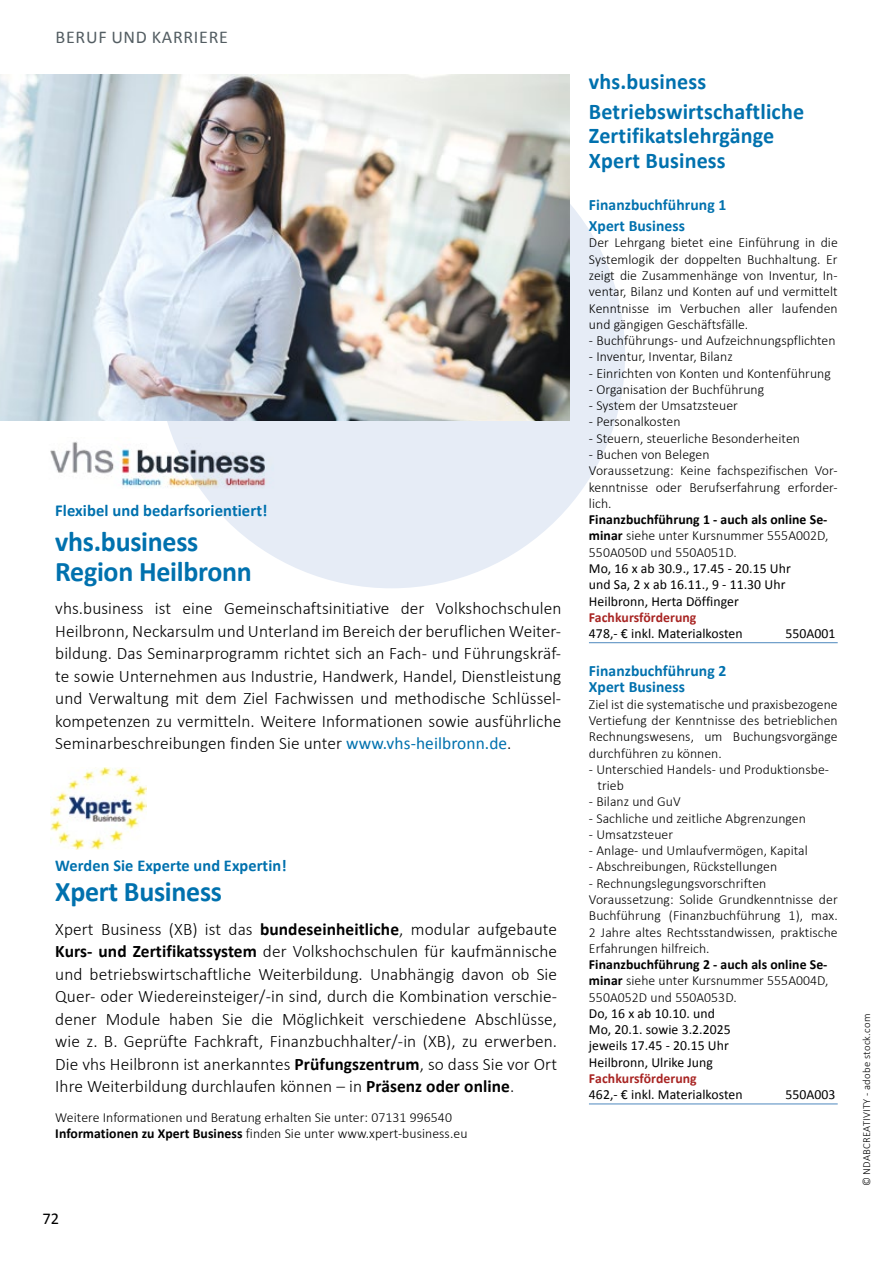
<style>
.page{position:relative;width:893px;height:1263px;background:#fff}
.page>*{position:absolute;margin:0;border:0;box-sizing:border-box;transform-origin:0 0}
.t1{font:700 28.5px/30px "Calibri";letter-spacing:-.01em;color:#0071ae}
.t2{font:700 22.5px/29.8px "Calibri";letter-spacing:.01em;color:#0071ae}
.t3{font:18px "Calibri";letter-spacing:.04em;color:#535d62}
.t4{font:300 17.55px/22.5px "Calibri";letter-spacing:.005em;color:#000;text-align:justify}
.t5{font:700 16.65px "Calibri";letter-spacing:.005em;color:#0071ae}
.t6{font:700 16.5px "Calibri";letter-spacing:.005em;color:#0071ae}
.t7{font:16.5px "Calibri";color:#000}
.t8{font:700 15.75px/21.6px "Calibri";letter-spacing:.005em;color:#0071ae}
.t9{font:300 13.8px/16.4px "Calibri";letter-spacing:.005em;color:#000;text-align:justify}
.t10{font:13.8px/16.4px "Calibri";letter-spacing:.005em;color:#000}
.t11{font:700 13.8px "Calibri";letter-spacing:.005em;color:#a82422}
.t12{font:300 10.8px "Calibri";letter-spacing:.02em;color:#000}
.s1{font-weight:400;color:#0071ae}
.s2{font-weight:700}
</style>
<div class="page">
<hr style="left:589px;top:642px;width:249px;height:1px;background:#4e89be">
<hr style="left:589px;top:1103px;width:249px;height:1px;background:#4e89be">
<img style="left:50px;top:768px;width:96px;height:81px">
<svg style="left:167px;top:204px;width:458px;height:384px;fill:#e6ecf6"></svg>
<img style="left:50px;top:437px;width:225px;height:52px">
<img style="left:0;top:74px;width:570px;height:347px">
<h3 class="t3" style="left:56px;top:26px;width:174px">BERUF UND KARRIERE</h3>
<p class="t5" style="left:55px;top:500px;width:214px">Flexibel und bedarfsorientiert!</p>
<h1 class="t1" style="left:55px;top:526px;width:198px">vhs.business<br>Region Heilbronn</h1>
<p class="t4" style="left:55px;top:596px;width:508px">vhs.business ist eine Gemeinschaftsinitiative der Volkshochschulen Heilbronn, Neckarsulm und Unterland im Bereich der beruflichen Weiter&shy;bildung. Das Seminarprogramm richtet sich an Fach- und Führungskräf&shy;te sowie Unternehmen aus Industrie, Handwerk, Handel, Dienstleistung und Verwaltung mit dem Ziel Fachwissen und methodische Schlüssel&shy;kompetenzen zu vermitteln. Weitere Informationen sowie ausführliche Seminarbeschreibungen finden Sie unter <span class="s1">www.vhs-heilbronn.de</span>.</p>
<p class="t6" style="left:55px;top:855px;width:233px">Werden Sie Experte und Expertin!</p>
<h1 class="t1" style="left:55px;top:877px;width:168px">Xpert Business</h1>
<p class="t4" style="left:55px;top:917px;width:503px">Xpert Business (XB) ist das <span class="s2">bundeseinheitliche</span>, modular aufgebaute <span class="s2">Kurs- und Zertifikatssystem</span> der Volkshochschulen für kaufmännische und betriebswirtschaftliche Weiterbildung. Unabhängig davon ob Sie Quer- oder Wiedereinsteiger/-in sind, durch die Kombination verschie&shy;dener Module haben Sie die Möglichkeit verschiedene Abschlüsse, wie z. B. Geprüfte Fachkraft, Finanzbuchhalter/-in (XB), zu erwerben.<br>Die vhs Heilbronn ist anerkanntes <span class="s2">Prüfungszentrum</span>, so dass Sie vor Ort Ihre Weiterbildung durchlaufen können – in <span class="s2">Präsenz oder online</span>.</p>
<p class="t9" style="left:55px;top:1108px;width:414px">Weitere Informationen und Beratung erhalten Sie unter: 07131 996540<br><span class="s2">Informationen zu Xpert Business</span> finden Sie unter www.xpert-business.eu</p>
<p class="t7" style="left:43px;top:1208px;width:18px">72</p>
<h2 class="t2" style="left:589px;top:67px;width:217px">vhs.business<br>Betriebswirtschaftliche</h2>
<h2 class="t2" style="left:589px;top:124px;width:187px;line-height:24.5px">Zertifikatslehrgänge<br>Xpert Business</h2>
<p class="t8" style="left:589px;top:193px;width:139px">Finanzbuchführung 1<br>Xpert Business</p>
<p class="t9" style="left:589px;top:234px;width:250px">Der Lehrgang bietet eine Einführung in die Systemlogik der doppelten Buchhaltung. Er zeigt die Zusammenhänge von Inventur, In&shy;ventar, Bilanz und Konten auf und vermittelt Kenntnisse im Verbuchen aller laufenden und gängigen Geschäftsfälle.</p>
<p class="t9" style="left:589px;top:332px;width:248px">- Buchführungs- und Aufzeichnungspflichten</p>
<p class="t9" style="left:589px;top:348px;width:145px">- Inventur, Inventar, Bilanz</p>
<p class="t9" style="left:589px;top:364px;width:243px">- Einrichten von Konten und Kontenführung</p>
<p class="t9" style="left:589px;top:380px;width:177px">- Organisation der Buchführung</p>
<p class="t9" style="left:589px;top:397px;width:150px">- System der Umsatzsteuer</p>
<p class="t9" style="left:589px;top:413px;width:93px">- Personalkosten</p>
<p class="t9" style="left:589px;top:429px;width:213px">- Steuern, steuerliche Besonderheiten</p>
<p class="t9" style="left:589px;top:446px;width:250px;text-align:left">- Buchen von Belegen<br>Voraussetzung: Keine fachspezifischen Vor&shy;kenntnisse oder Berufserfahrung erforder&shy;lich.</p>
<p class="t9" style="left:589px;top:511px;width:241px"><span class="s2">Finanzbuchführung 1 - auch als online Se&shy;minar</span> siehe unter Kursnummer 555A002D, 550A050D und 550A051D.</p>
<p class="t10" style="left:589px;top:560px;width:203px">Mo, 16 x ab 30.9., 17.45 - 20.15 Uhr und Sa, 2 x ab 16.11., 9 - 11.30 Uhr<br>Heilbronn, Herta Döffinger</p>
<p class="t11" style="left:589px;top:608px;width:109px">Fachkursförderung</p>
<p class="t10" style="left:589px;top:625px;width:155px">478,- € inkl. Materialkosten</p>
<p class="t10" style="left:785px;top:625px;width:52px">550A001</p>
<p class="t8" style="left:589px;top:663px;width:139px;line-height:16.4px">Finanzbuchführung 2<br>Xpert Business</p>
<p class="t9" style="left:589px;top:695px;width:250px">Ziel ist die systematische und praxisbezogene Vertiefung der Kenntnisse des betrieblichen Rechnungswesens, um Buchungsvorgänge durchführen zu können.</p>
<p class="t9" style="left:597px;top:760px;width:233px;text-indent:-9px">- Unterschied Handels- und Produktionsbe&shy;trieb</p>
<p class="t9" style="left:589px;top:793px;width:93px">- Bilanz und GuV</p>
<p class="t9" style="left:589px;top:809px;width:218px">- Sachliche und zeitliche Abgrenzungen</p>
<p class="t9" style="left:589px;top:825px;width:86px">- Umsatzsteuer</p>
<p class="t9" style="left:589px;top:842px;width:220px">- Anlage- und Umlaufvermögen, Kapital</p>
<p class="t9" style="left:589px;top:858px;width:190px">- Abschreibungen, Rückstellungen</p>
<p class="t9" style="left:589px;top:874px;width:250px;text-align:left">- Rechnungslegungsvorschriften Voraussetzung: Solide Grundkenntnisse der Buchführung (Finanzbuchführung 1), max.<br>2 Jahre altes Rechtsstandwissen, praktische Erfahrungen hilfreich.</p>
<p class="t9" style="left:589px;top:956px;width:241px"><span class="s2">Finanzbuchführung 2 - auch als online Se&shy;minar</span> siehe unter Kursnummer 555A004D, 550A052D und 550A053D.</p>
<p class="t10" style="left:589px;top:1005px;width:143px">Do, 16 x ab 10.10. und<br>Mo, 20.1. sowie 3.2.2025 jeweils 17.45 - 20.15 Uhr<br>Heilbronn, Ulrike Jung</p>
<p class="t11" style="left:589px;top:1070px;width:109px">Fachkursförderung</p>
<p class="t10" style="left:589px;top:1086px;width:155px">462,- € inkl. Materialkosten</p>
<p class="t10" style="left:785px;top:1086px;width:52px">550A003</p>
<p class="t12" style="left:860px;top:1186px;width:174px;rotate:-90deg">© NDABCREATIVITY - adobe stock.com</p>
</div>
